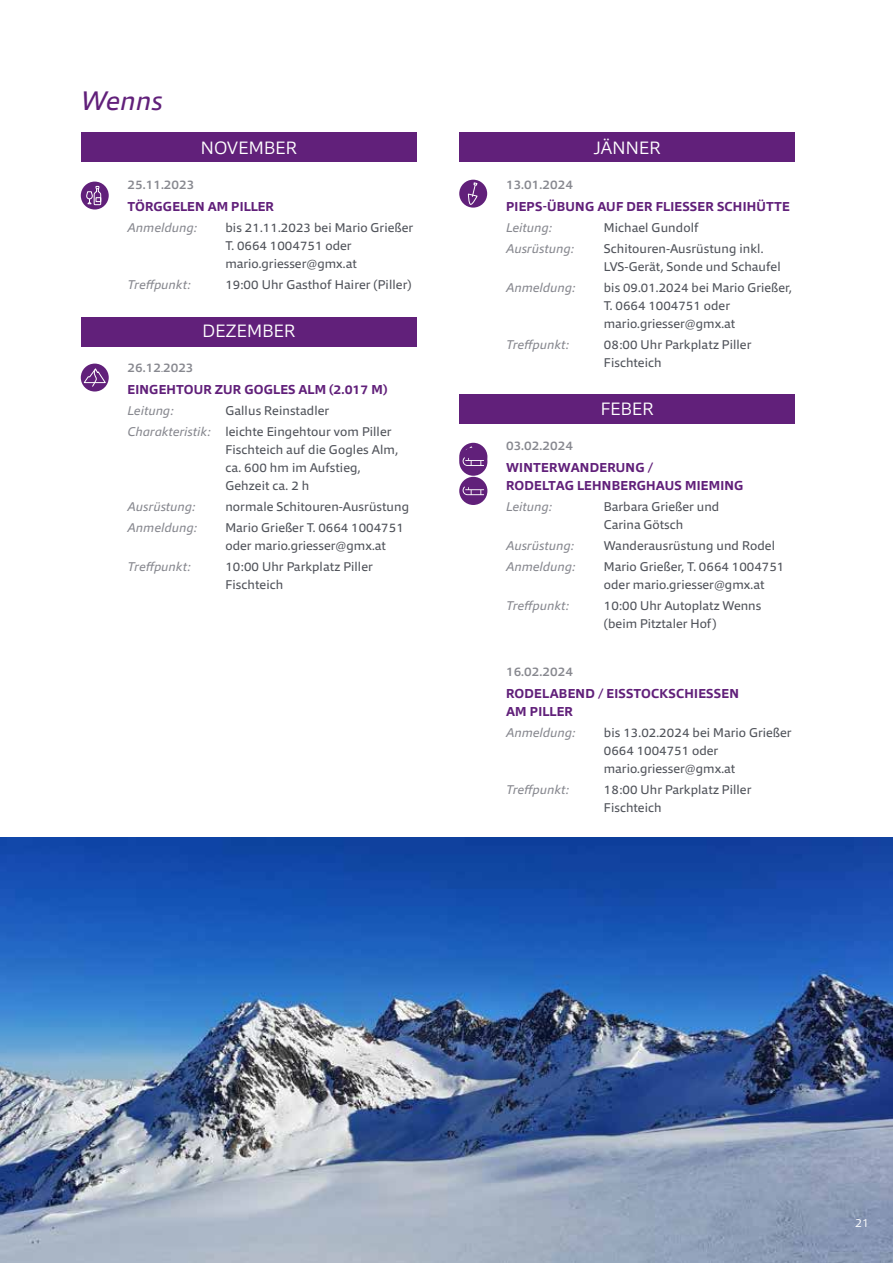
<style>
.page{position:relative;width:893px;height:1263px;background:#fff}
.page>*{position:absolute;margin:0;border:0;box-sizing:border-box;transform-origin:0 0}
.t1{font:italic 27px "Qubo";letter-spacing:.005em;color:#61207a}
.t2{font:300 18px "Qubo";letter-spacing:.015em;color:#fff}
.t3{font:700 13.05px/18px "Qubo";letter-spacing:.02em;color:#61207a}
.t4{font:12.75px/18px "Qubo";letter-spacing:.005em;color:#50535a}
.t5{font:italic 12.75px "Qubo";letter-spacing:.005em;color:#87888f}
.t6{font:500 12.75px "Qubo";letter-spacing:.005em;color:#87888f}
.t7{font:300 12px "Qubo";color:#fff}
.s1{font-style:italic;color:#87888f}
</style>
<div class="page">
<img style="left:0;top:838px;width:893px;height:425px">
<div style="left:81px;top:132px;width:336px;height:30px;background:#61207a"></div>
<div style="left:81px;top:317px;width:336px;height:29px;background:#61207a"></div>
<div style="left:459px;top:132px;width:336px;height:30px;background:#61207a"></div>
<div style="left:459px;top:394px;width:336px;height:30px;background:#61207a"></div>
<div style="left:459px;top:443px;width:28px;height:28px;background:#61207a;border-radius:50%"></div>
<div style="left:81px;top:182px;width:28px;height:27px;background:#61207a;border-radius:50%"></div>
<svg style="left:87px;top:185px;width:20px;height:20px"></svg>
<div style="left:81px;top:364px;width:28px;height:27px;background:#61207a;border-radius:50%"></div>
<svg style="left:83px;top:368px;width:23px;height:19px"></svg>
<div style="left:459px;top:180px;width:28px;height:28px;background:#61207a;border-radius:50%"></div>
<svg style="left:468px;top:182px;width:10px;height:23px"></svg>
<div style="left:459px;top:477px;width:28px;height:28px;background:#61207a;border-radius:50%"></div>
<svg style="left:463px;top:487px;width:21px;height:8px"></svg>
<div style="left:459px;top:448px;width:28px;height:28px;background:#61207a;border-radius:50%"></div>
<svg style="left:463px;top:446px;width:21px;height:20px"></svg>
<h1 class="t1" style="left:81px;top:83px;width:83px">Wenns</h1>
<h2 class="t2" style="left:201px;top:136px;width:97px">NOVEMBER</h2>
<p class="t6" style="left:128px;top:176px;width:68px">25.11.2023</p>
<p class="t3" style="left:128px;top:197px;width:148px">TÖRGGELEN AM PILLER</p>
<p class="t5" style="left:128px;top:219px;width:71px">Anmeldung:</p>
<p class="t4" style="left:225px;top:219px;width:189px">bis 21.11.2023 bei Mario Grießer<br>T. 0664 1004751 oder mario.griesser@gmx.at</p>
<p class="t5" style="left:128px;top:276px;width:64px">Treffpunkt:</p>
<p class="t4" style="left:225px;top:276px;width:188px">19:00 Uhr Gasthof Hairer (Piller)</p>
<h2 class="t2" style="left:202px;top:319px;width:94px">DEZEMBER</h2>
<p class="t6" style="left:128px;top:359px;width:67px">26.12.2023</p>
<p class="t3" style="left:128px;top:381px;width:261px">EINGEHTOUR ZUR GOGLES ALM (2.017 M)</p>
<p class="t5" style="left:128px;top:402px;width:47px">Leitung:</p>
<p class="t4" style="left:128px;top:400px;width:265px;line-height:21px;text-indent:98px">Gallus Reinstadler<br><span class="s1">Charakteristik:</span> leichte Eingehtour vom Piller</p>
<p class="t4" style="left:225px;top:441px;width:174px">Fischteich auf die Gogles Alm, ca. 600 hm im Aufstieg,<br>Gehzeit ca. 2 h</p>
<p class="t5" style="left:128px;top:498px;width:69px">Ausrüstung:</p>
<p class="t4" style="left:225px;top:498px;width:185px">normale Schitouren-Ausrüstung</p>
<p class="t5" style="left:128px;top:519px;width:71px">Anmeldung:</p>
<p class="t4" style="left:225px;top:519px;width:180px">Mario Grießer T. 0664 1004751 oder mario.griesser@gmx.at</p>
<p class="t5" style="left:128px;top:558px;width:64px">Treffpunkt:</p>
<p class="t4" style="left:225px;top:558px;width:149px">10:00 Uhr Parkplatz Piller<br>Fischteich</p>
<h2 class="t2" style="left:594px;top:136px;width:68px">JÄNNER</h2>
<p class="t6" style="left:506px;top:176px;width:68px">13.01.2024</p>
<p class="t3" style="left:506px;top:197px;width:285px">PIEPS-ÜBUNG AUF DER FLIESSER SCHIHÜTTE</p>
<p class="t5" style="left:506px;top:219px;width:47px">Leitung:</p>
<p class="t4" style="left:604px;top:219px;width:96px">Michael Gundolf</p>
<p class="t5" style="left:506px;top:240px;width:69px">Ausrüstung:</p>
<p class="t4" style="left:604px;top:240px;width:178px">Schitouren-Ausrüstung inkl.<br>LVS-Gerät, Sonde und Schaufel</p>
<p class="t5" style="left:506px;top:279px;width:71px">Anmeldung:</p>
<p class="t4" style="left:604px;top:279px;width:190px">bis 09.01.2024 bei Mario Grießer,<br>T. 0664 1004751 oder mario.griesser@gmx.at</p>
<p class="t5" style="left:506px;top:336px;width:64px">Treffpunkt:</p>
<p class="t4" style="left:604px;top:336px;width:149px">08:00 Uhr Parkplatz Piller<br>Fischteich</p>
<h2 class="t2" style="left:601px;top:397px;width:54px">FEBER</h2>
<p class="t6" style="left:506px;top:437px;width:68px">03.02.2024</p>
<p class="t3" style="left:506px;top:459px;width:239px">WINTERWANDERUNG /<br>RODELTAG LEHNBERGHAUS MIEMING</p>
<p class="t5" style="left:506px;top:498px;width:47px">Leitung:</p>
<p class="t4" style="left:604px;top:498px;width:117px">Barbara Grießer und<br>Carina Götsch</p>
<p class="t5" style="left:506px;top:537px;width:69px">Ausrüstung:</p>
<p class="t4" style="left:604px;top:537px;width:173px">Wanderausrüstung und Rodel</p>
<p class="t5" style="left:506px;top:558px;width:71px">Anmeldung:</p>
<p class="t4" style="left:604px;top:558px;width:182px">Mario Grießer, T. 0664 1004751 oder mario.griesser@gmx.at</p>
<p class="t5" style="left:506px;top:597px;width:64px">Treffpunkt:</p>
<p class="t4" style="left:604px;top:597px;width:159px">10:00 Uhr Autoplatz Wenns (beim Pitztaler Hof)</p>
<p class="t6" style="left:506px;top:663px;width:68px">16.02.2024</p>
<p class="t3" style="left:506px;top:685px;width:234px">RODELABEND / EISSTOCKSCHIESSEN<br>AM PILLER</p>
<p class="t5" style="left:506px;top:724px;width:71px">Anmeldung:</p>
<p class="t4" style="left:604px;top:724px;width:189px">bis 13.02.2024 bei Mario Grießer<br>0664 1004751 oder mario.griesser@gmx.at</p>
<p class="t5" style="left:506px;top:781px;width:64px">Treffpunkt:</p>
<p class="t4" style="left:604px;top:781px;width:149px">18:00 Uhr Parkplatz Piller<br>Fischteich</p>
<p class="t7" style="left:855px;top:1215px;width:15px">21</p>
</div>
